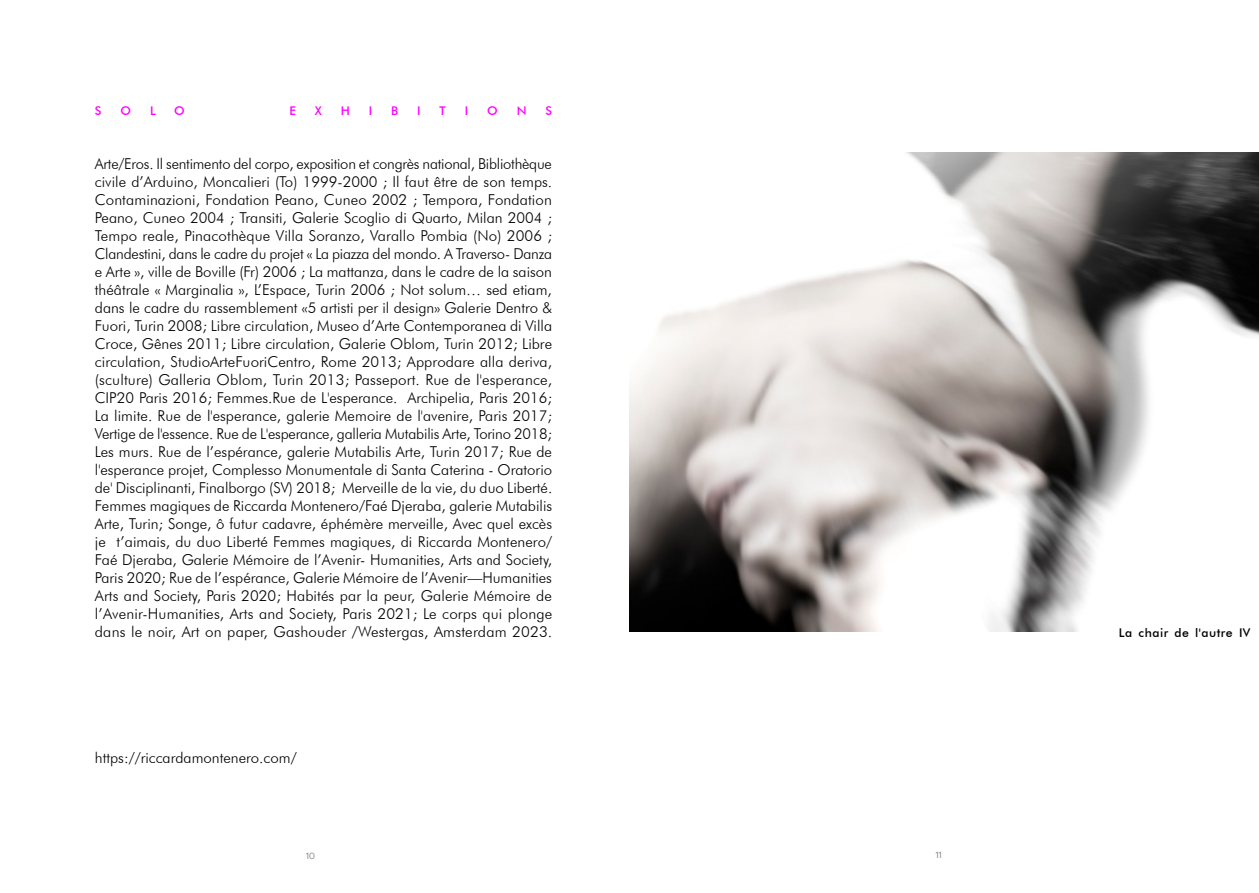
<style>
.page{position:relative;width:1259px;height:893px;background:#fff}
.page>*{position:absolute;margin:0;border:0;box-sizing:border-box;transform-origin:0 0}
.t1{font:300 15px/18px "Futura BT";letter-spacing:.01em;color:#000;text-align:justify}
.t2{font:500 12px "Futura BT";letter-spacing:.04em;color:#000}
.t3{font:500 12px "Futura BT";color:#f0f}
.t4{font:300 8.85px "Prompt";color:#797a7d}
</style>
<div class="page">
<img style="left:629px;top:153px;width:630px;height:478px">
<p class="t3" style="left:95px;top:103px;width:8px">S</p>
<p class="t3" style="left:121px;top:103px;width:12px">O</p>
<p class="t3" style="left:150px;top:103px;width:7px">L</p>
<p class="t3" style="left:174px;top:103px;width:12px">O</p>
<p class="t3" style="left:289px;top:103px;width:8px">E</p>
<p class="t3" style="left:315px;top:103px;width:9px">X</p>
<p class="t3" style="left:341px;top:103px;width:11px">H</p>
<p class="t3" style="left:369px;top:103px;width:5px">I</p>
<p class="t3" style="left:391px;top:103px;width:9px">B</p>
<p class="t3" style="left:417px;top:103px;width:5px">I</p>
<p class="t3" style="left:440px;top:103px;width:8px">T</p>
<p class="t3" style="left:465px;top:103px;width:5px">I</p>
<p class="t3" style="left:487px;top:103px;width:12px">O</p>
<p class="t3" style="left:517px;top:103px;width:11px">N</p>
<p class="t3" style="left:545px;top:103px;width:8px">S</p>
<p class="t1" style="left:95px;top:154px;width:459px">Arte/Eros. Il sentimento del corpo, exposition et congrès national, Bibliothèque civile d’Arduino, Moncalieri (To) 1999-2000 ; Il faut être de son temps.<br>Contaminazioni, Fondation Peano, Cuneo 2002 ; Tempora, Fondation Peano, Cuneo 2004 ; Transiti, Galerie Scoglio di Quarto, Milan 2004 ; Tempo reale, Pinacothèque Villa Soranzo, Varallo Pombia (No) 2006 ; Clandestini, dans le cadre du projet « La piazza del mondo. A Traverso- Danza e Arte », ville de Boville (Fr) 2006 ; La mattanza, dans le cadre de la saison théâtrale « Marginalia », L’Espace, Turin 2006 ; Not solum… sed etiam, dans le cadre du rassemblement «5 artisti per il design» Galerie Dentro &amp; Fuori, Turin 2008; Libre circulation, Museo d’Arte Contemporanea di Villa Croce, Gênes 2011; Libre circulation, Galerie Oblom, Turin 2012; Libre circulation, StudioArteFuoriCentro, Rome 2013; Approdare alla deriva, (sculture) Galleria Oblom, Turin 2013; Passeport. Rue de l'esperance, CIP20 Paris 2016; Femmes.Rue de L'esperance. Archipelia, Paris 2016; La limite. Rue de l'esperance, galerie Memoire de l'avenire, Paris 2017; Vertige de l'essence. Rue de L'esperance, galleria Mutabilis Arte, Torino 2018; Les murs. Rue de l’espérance, galerie Mutabilis Arte, Turin 2017; Rue de l'esperance projet, Complesso Monumentale di Santa Caterina - Oratorio de' Disciplinanti, Finalborgo (SV) 2018; Merveille de la vie, du duo Liberté.<br>Femmes magiques de Riccarda Montenero/Faé Djeraba, galerie Mutabilis Arte, Turin; Songe, ô futur cadavre, éphémère merveille, Avec quel excès je t’aimais, du duo Liberté Femmes magiques, di Riccarda Montenero/ Faé Djeraba, Galerie Mémoire de l’Avenir- Humanities, Arts and Society, Paris 2020; Rue de l’espérance, Galerie Mémoire de l’Avenir—Humanities Arts and Society, Paris 2020; Habités par la peur, Galerie Mémoire de l’Avenir-Humanities, Arts and Society, Paris 2021; Le corps qui plonge dans le noir, Art on paper, Gashouder /Westergas, Amsterdam 2023.</p>
<p class="t1" style="left:95px;top:748px;width:203px">https://riccardamontenero.com/</p>
<p class="t4" style="left:306px;top:850px;width:10px">10</p>
<p class="t4" style="left:935px;top:848px;width:8px">11</p>
<p class="t2" style="left:1119px;top:625px;width:133px">La chair de l'autre IV</p>
</div>
